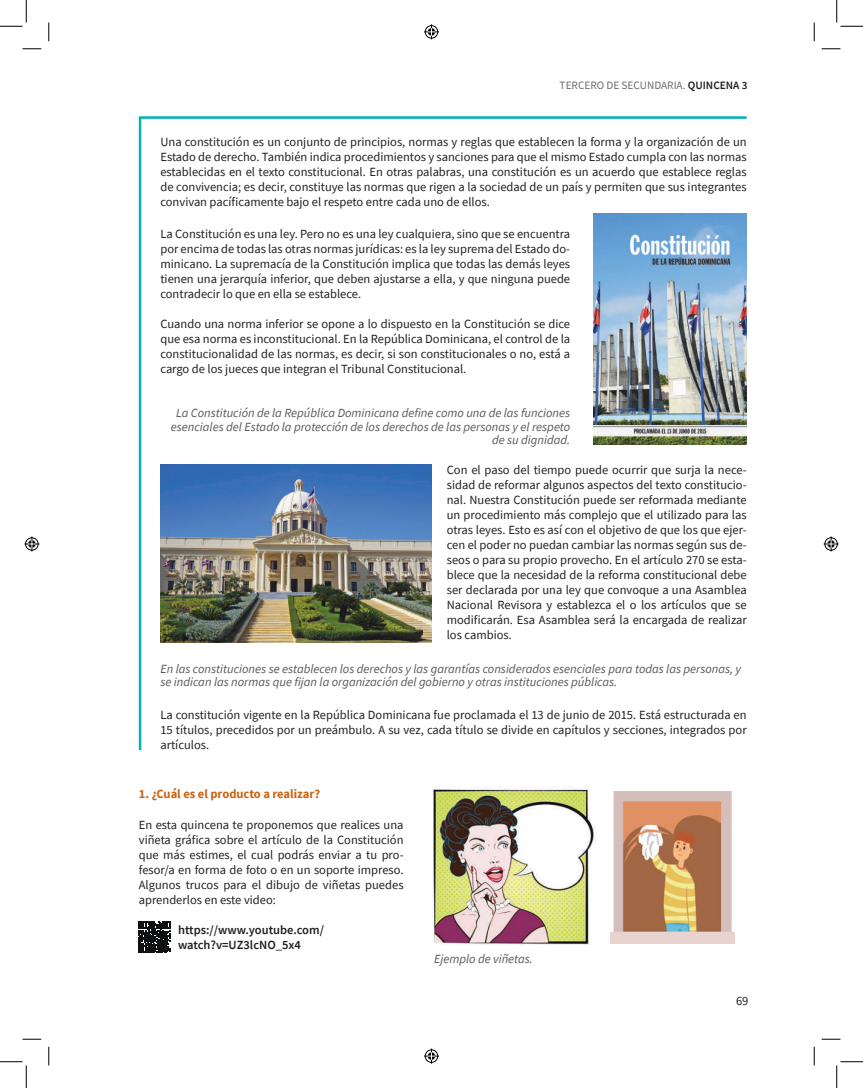
<style>
.page{position:relative;width:863px;height:1088px;background:#fff}
.page>*{position:absolute;margin:0;border:0;box-sizing:border-box;transform-origin:0 0}
.t1{font:12.5px/15px "Source Sans Pro";color:#231f20;text-align:justify}
.t2{font:italic 12.5px/13.8px "Source Sans Pro";color:#57585a}
.t3{font:600 12.5px/15px "Source Sans Pro";color:#231f20}
.t4{font:700 12.5px "Source Sans Pro";color:#c96618}
.t5{font:11.25px "Source Sans Pro";color:#6c6d70}
.s1{font-weight:600;color:#231f20}
</style>
<div class="page">
<img style="left:432px;top:786px;width:164px;height:159px">
<hr style="left:139px;top:116px;width:607px;height:3px;background:#00b3b4">
<hr style="left:139px;top:118px;width:2px;height:632px;background:#00b3b4">
<img style="left:593px;top:214px;width:153px;height:230px">
<svg style="left:138px;top:921px;width:33px;height:32px"></svg>
<svg style="left:139px;top:921px;width:31px;height:31px"></svg>
<img style="left:160px;top:465px;width:271px;height:177px">
<img style="left:610px;top:792px;width:124px;height:151px">
<svg style="left:22px;top:48px;width:19px;height:2px"></svg>
<svg style="left:821px;top:48px;width:19px;height:2px"></svg>
<svg style="left:22px;top:1038px;width:19px;height:2px"></svg>
<svg style="left:821px;top:1038px;width:19px;height:2px"></svg>
<svg style="left:48px;top:22px;width:2px;height:19px"></svg>
<svg style="left:48px;top:1046px;width:2px;height:19px"></svg>
<svg style="left:813px;top:22px;width:2px;height:19px"></svg>
<svg style="left:813px;top:1046px;width:2px;height:19px"></svg>
<svg style="left:0;top:0;width:27px;height:27px"></svg>
<svg style="left:0;top:1061px;width:27px;height:27px"></svg>
<svg style="left:836px;top:0;width:26px;height:27px"></svg>
<svg style="left:836px;top:1061px;width:26px;height:27px"></svg>
<svg style="left:424px;top:24px;width:15px;height:15px"></svg>
<svg style="left:424px;top:1048px;width:15px;height:15px"></svg>
<svg style="left:24px;top:536px;width:15px;height:15px"></svg>
<svg style="left:823px;top:536px;width:15px;height:15px"></svg>
<p class="t5" style="left:559px;top:78px;width:189px">TERCERO DE SECUNDARIA. <span class="s1">QUINCENA 3</span></p>
<p class="t1" style="left:160px;top:134px;width:587px">Una constitución es un conjunto de principios, normas y reglas que establecen la forma y la organización de un Estado de derecho. También indica procedimientos y sanciones para que el mismo Estado cumpla con las normas establecidas en el texto constitucional. En otras palabras, una constitución es un acuerdo que establece reglas de convivencia; es decir, constituye las normas que rigen a la sociedad de un país y permiten que sus integrantes convivan pacíficamente bajo el respeto entre cada uno de ellos.</p>
<p class="t1" style="left:160px;top:226px;width:411px">La Constitución es una ley. Pero no es una ley cualquiera, sino que se encuentra por encima de todas las otras normas jurídicas: es la ley suprema del Estado do&shy;minicano. La supremacía de la Constitución implica que todas las demás leyes tienen una jerarquía inferior, que deben ajustarse a ella, y que ninguna puede contradecir lo que en ella se establece.</p>
<p class="t1" style="left:160px;top:316px;width:411px">Cuando una norma inferior se opone a lo dispuesto en la Constitución se dice que esa norma es inconstitucional. En la República Dominicana, el control de la constitucionalidad de las normas, es decir, si son constitucionales o no, está a cargo de los jueces que integran el Tribunal Constitucional.</p>
<p class="t2" style="left:171px;top:405px;width:401px;text-align:right">La Constitución de la República Dominicana define como una de las funciones esenciales del Estado la protección de los derechos de las personas y el respeto de su dignidad.</p>
<p class="t1" style="left:447px;top:462px;width:301px">Con el paso del tiempo puede ocurrir que surja la nece&shy;sidad de reformar algunos aspectos del texto constitucio&shy;nal. Nuestra Constitución puede ser reformada mediante un procedimiento más complejo que el utilizado para las otras leyes. Esto es así con el objetivo de que los que ejer&shy;cen el poder no puedan cambiar las normas según sus de&shy;seos o para su propio provecho. En el artículo 270 se esta&shy;blece que la necesidad de la reforma constitucional debe ser declarada por una ley que convoque a una Asamblea Nacional Revisora y establezca el o los artículos que se modificarán. Esa Asamblea será la encargada de realizar los cambios.</p>
<p class="t2" style="left:160px;top:661px;width:582px">En las constituciones se establecen los derechos y las garantías considerados esenciales para todas las personas, y se indican las normas que fijan la organización del gobierno y otras instituciones públicas.</p>
<p class="t1" style="left:160px;top:707px;width:587px">La constitución vigente en la República Dominicana fue proclamada el 13 de junio de 2015. Está estructurada en 15 títulos, precedidos por un preámbulo. A su vez, cada título se divide en capítulos y secciones, integrados por artículos.</p>
<p class="t4" style="left:139px;top:786px;width:183px">1. ¿Cuál es el producto a realizar?</p>
<p class="t1" style="left:139px;top:816px;width:266px">En esta quincena te proponemos que realices una viñeta gráfica sobre el artículo de la Constitución que más estimes, el cual podrás enviar a tu pro&shy;fesor/a en forma de foto o en un soporte impreso.<br>Algunos trucos para el dibujo de viñetas puedes aprenderlos en este video:</p>
<p class="t3" style="left:178px;top:921px;width:147px">https://www.youtube.com/ watch?v=UZ3lcNO_5x4</p>
<p class="t2" style="left:434px;top:951px;width:100px">Ejemplo de viñetas.</p>
<p class="t1" style="left:736px;top:993px;width:14px">69</p>
</div>
